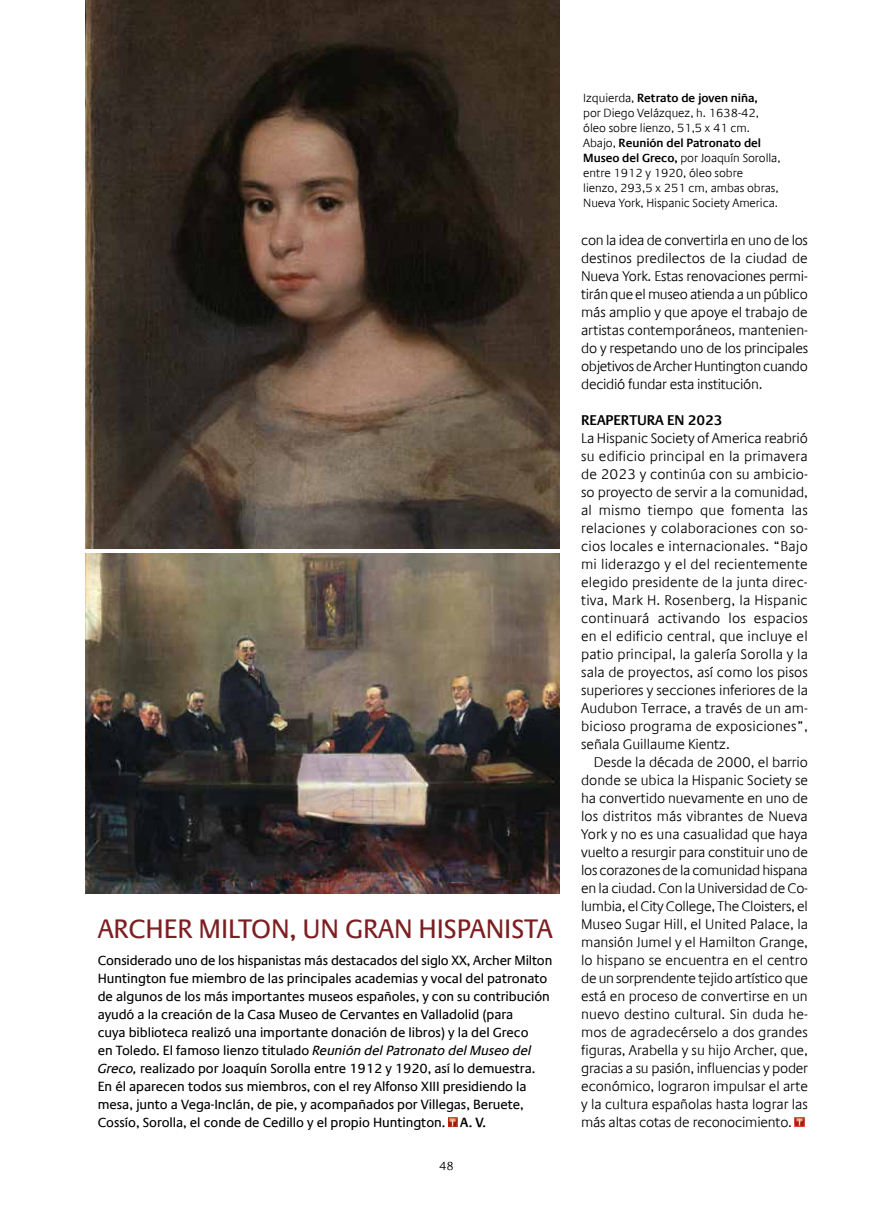
<style>
.page{position:relative;width:893px;height:1212px;background:#fff}
.page>*{position:absolute;margin:0;border:0;box-sizing:border-box;transform-origin:0 0}
.t1{font:27px "Praxis Com";letter-spacing:-.005em;color:#7c1f22}
.t2{font:300 14.25px/18px "Praxis Com";letter-spacing:-.015em;color:#000;text-align:justify}
.t3{font:600 14.25px "Praxis Com";letter-spacing:-.005em;color:#000}
.t4{font:13.5px/18px "Praxis Com";letter-spacing:-.005em;color:#000}
.t5{font:300 12px/15px "Praxis Com";letter-spacing:-.005em;color:#000}
.s1{font-style:italic}
.s2{font-weight:600}
</style>
<div class="page">
<img style="left:85px;top:554px;width:475px;height:339px">
<img style="left:85px;top:0;width:475px;height:549px">
<svg style="left:795px;top:1117px;width:10px;height:10px"></svg>
<svg style="left:448px;top:1118px;width:9px;height:9px"></svg>
<h1 class="t1" style="left:98px;top:913px;width:457px">ARCHER MILTON, UN GRAN HISPANISTA</h1>
<p class="t4" style="left:98px;top:951px;width:456px">Considerado uno de los hispanistas más destacados del siglo XX, Archer Milton Huntington fue miembro de las principales academias y vocal del patronato de algunos de los más importantes museos españoles, y con su contribución ayudó a la creación de la Casa Museo de Cervantes en Valladolid (para<br>cuya biblioteca realizó una importante donación de libros) y la del Greco<br>en Toledo. El famoso lienzo titulado <span class="s1">Reunión del Patronato del Museo del Greco,</span> realizado por Joaquín Sorolla entre 1912 y 1920, así lo demuestra.<br>En él aparecen todos sus miembros, con el rey Alfonso XIII presidiendo la mesa, junto a Vega-Inclán, de pie, y acompañados por Villegas, Beruete, Cossío, Sorolla, el conde de Cedillo y el propio Huntington. <span class="s2">A. V.</span></p>
<p class="t5" style="left:439px;top:1158px;width:16px">48</p>
<p class="t5" style="left:583px;top:91px;width:199px">Izquierda, <span class="s2">Retrato de joven niña,<br></span>por Diego Velázquez, h. 1638-42, óleo sobre lienzo, 51,5 x 41 cm.<br>Abajo, <span class="s2">Reunión del Patronato del Museo del Greco,</span> por Joaquín Sorolla, entre 1912 y 1920, óleo sobre<br>lienzo, 293,5 x 251 cm, ambas obras, Nueva York, Hispanic Society America.</p>
<p class="t2" style="left:581px;top:231px;width:228px">con la idea de convertirla en uno de los destinos predilectos de la ciudad de Nueva York. Estas renovaciones permi&shy;tirán que el museo atienda a un público más amplio y que apoye el trabajo de artistas contemporáneos, mantenien&shy;do y respetando uno de los principales objetivos de Archer Huntington cuando decidió fundar esta institución.</p>
<p class="t3" style="left:581px;top:411px;width:143px">REAPERTURA EN 2023</p>
<p class="t2" style="left:581px;top:429px;width:228px">La Hispanic Society of America reabrió su edificio principal en la primavera de 2023 y continúa con su ambicio&shy;so proyecto de servir a la comunidad, al mismo tiempo que fomenta las relaciones y colaboraciones con so&shy;cios locales e internacionales. “Bajo mi liderazgo y el del recientemente elegido presidente de la junta direc&shy;tiva, Mark H. Rosenberg, la Hispanic continuará activando los espacios en el edificio central, que incluye el patio principal, la galería Sorolla y la sala de proyectos, así como los pisos superiores y secciones inferiores de la Audubon Terrace, a través de un am&shy;bicioso programa de exposiciones”, señala Guillaume Kientz.</p>
<p class="t2" style="left:581px;top:753px;width:228px;text-indent:13px">Desde la década de 2000, el barrio donde se ubica la Hispanic Society se ha convertido nuevamente en uno de los distritos más vibrantes de Nueva York y no es una casualidad que haya vuelto a resurgir para constituir uno de los corazones de la comunidad hispana en la ciudad. Con la Universidad de Co&shy;lumbia, el City College, The Cloisters, el Museo Sugar Hill, el United Palace, la mansión Jumel y el Hamilton Grange, lo hispano se encuentra en el centro de un sorprendente tejido artístico que está en proceso de convertirse en un nuevo destino cultural. Sin duda he&shy;mos de agradecérselo a dos grandes figuras, Arabella y su hijo Archer, que, gracias a su pasión, influencias y poder económico, lograron impulsar el arte y la cultura españolas hasta lograr las más altas cotas de reconocimiento.</p>
</div>
